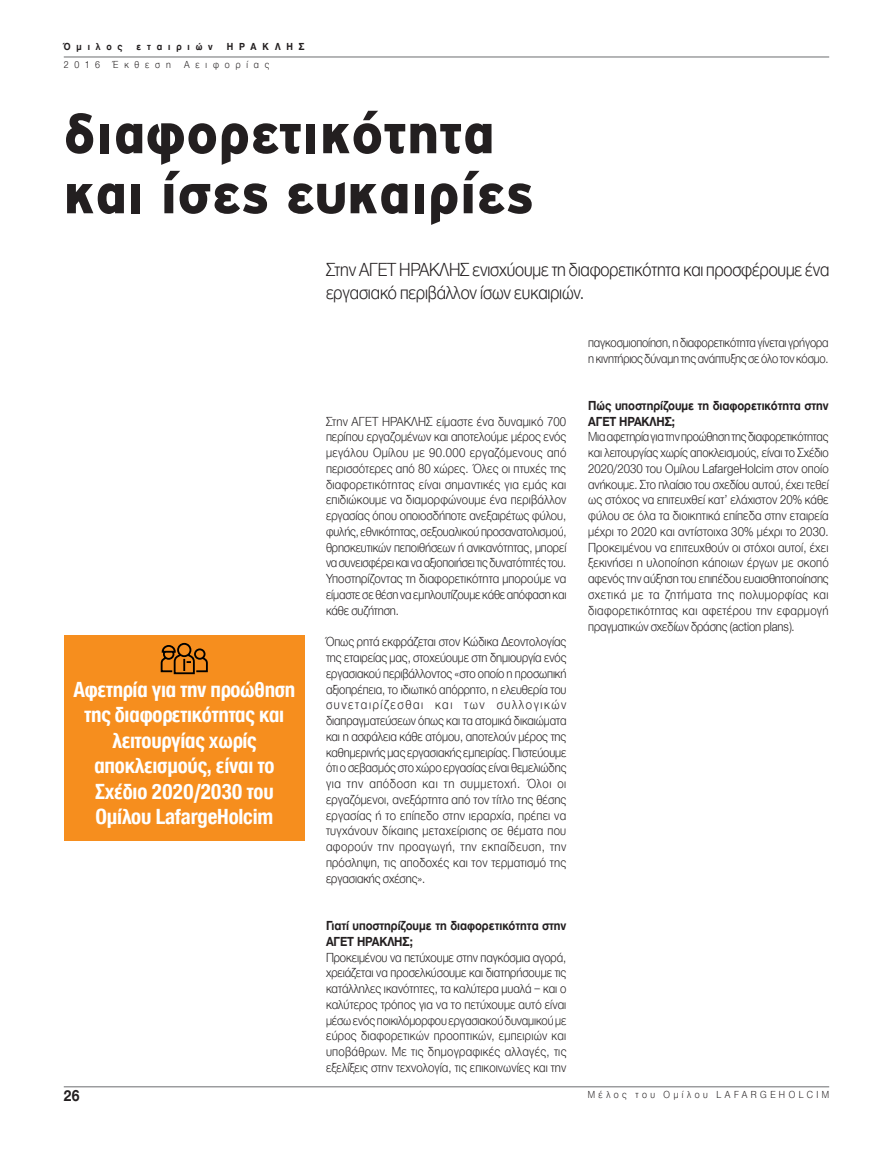
<style>
.page{position:relative;width:893px;height:1149px;background:#fff}
.page>*{position:absolute;margin:0;border:0;box-sizing:border-box;transform-origin:0 0}
.t1{font:900 60px/60px "PF Highway Gothic";color:#231f20}
.t2{font:700 22.5px/25.5px "CF Helvetica Cond";letter-spacing:-.01em;color:#fff;text-align:center}
.t3{font:300 19.5px/22.5px "CF Helvetica";letter-spacing:-.01em;color:#231f20;scale:.89 1}
.t4{font:700 16.5px "CF Helvetica";color:#231f20;scale:.9 1}
.t5{font:300 13.5px/15.8px "CF Helvetica";letter-spacing:-.01em;color:#231f20;text-align:justify;scale:.9 1}
.t6{font:300 13.5px/15.8px "CF Helvetica";letter-spacing:-.01em;color:#231f20;text-align:justify;scale:.88 1}
.t7{font:300 13.5px/15.8px "CF Helvetica";letter-spacing:-.01em;color:#231f20;text-align:justify;scale:.89 1}
.t8{font:700 13.5px/15.8px "CF Helvetica";letter-spacing:-.005em;color:#231f20;scale:.9 1}
.t9{font:300 10.5px "CF Helvetica";letter-spacing:.375em;color:#231f20;scale:.9 1}
.t10{font:700 10.5px "CF Helvetica";letter-spacing:.625em;color:#231f20;scale:.9 1}
.t11{font:300 10.5px "CF Helvetica";letter-spacing:.62em;color:#231f20;scale:.9 1}
</style>
<div class="page">
<div style="left:64px;top:635px;width:241px;height:205px;background:#f68e1e"></div>
<svg style="left:161px;top:642px;width:47px;height:32px"></svg>
<hr style="left:64px;top:57px;width:765px;height:1px;background:#6c6d70">
<hr style="left:64px;top:1086px;width:765px;height:1px;background:#6c6d70">
<p class="t10" style="left:64px;top:40px;width:67px">Όμιλος</p>
<p class="t10" style="left:137px;top:40px;width:86px">εταιριών</p>
<p class="t10" style="left:227px;top:40px;width:88px">ΗΡΑΚΛΗΣ</p>
<p class="t9" style="left:64px;top:58px;width:42px">2016</p>
<p class="t9" style="left:113px;top:58px;width:65px">Έκθεση</p>
<p class="t11" style="left:184px;top:58px;width:96px">Αειφορίας</p>
<h1 class="t1" style="left:64px;top:103px;width:472px">διαφορετικότητα και ίσες ευκαιρίες</h1>
<h2 class="t2" style="left:73px;top:676px;width:224px">Αφετηρία για την προώθηση της διαφορετικότητας και λειτουργίας χωρίς αποκλεισμούς, είναι το<br>Σχέδιο 2020/2030 του<br>Ομίλου LafargeHolcim</h2>
<h3 class="t3" style="left:326px;top:258px;width:567px">Στην ΑΓΕΤ ΗΡΑΚΛΉΣ ενισχύουμε τη διαφορετικότητα και προσφέρουμε ένα εργασιακό περιβάλλον ίσων ευκαιριών.</h3>
<p class="t5" style="left:326px;top:413px;width:269px">Στην ΑΓΕΤ ΗΡΑΚΛΗΣ είμαστε ένα δυναμικό 700 περίπου εργαζομένων και αποτελούμε μέρος ενός μεγάλου Ομίλου με 90.000 εργαζόμενους από περισσότερες από 80 χώρες. Όλες οι πτυχές της διαφορετικότητας είναι σημαντικές για εμάς και επιδιώκουμε να διαμορφώνουμε ένα περιβάλλον εργασίας όπου οποιοσδήποτε ανεξαιρέτως φύλου, φυλής, εθνικότητας, σεξουαλικού προσανατολισμού, θρησκευτικών πεποιθήσεων ή ανικανότητας, μπορεί να συνεισφέρει και να αξιοποιήσει τις δυνατότητές του.<br>Υποστηρίζοντας τη διαφορετικότητα μπορούμε να είμαστε σε θέση να εμπλουτίζουμε κάθε απόφαση και κάθε συζήτηση.</p>
<p class="t5" style="left:326px;top:633px;width:269px">Όπως ρητά εκφράζεται στον Κώδικα Δεοντολογίας της εταιρείας μας, στοχεύουμε στη δημιουργία ενός εργασιακού περιβάλλοντος «στο οποίο η προσωπική αξιοπρέπεια, το ιδιωτικό απόρρητο, η ελευθερία του συνεταιρίζεσθαι και των συλλογικών διαπραγματεύσεων όπως και τα ατομικά δικαιώματα και η ασφάλεια κάθε ατόμου, αποτελούν μέρος της καθημερινής μας εργασιακής εμπειρίας. Πιστεύουμε ότι ο σεβασμός στο χώρο εργασίας είναι θεμελιώδης για την απόδοση και τη συμμετοχή. Όλοι οι εργαζόμενοι, ανεξάρτητα από τον τίτλο της θέσης εργασίας ή το επίπεδο στην ιεραρχία, πρέπει να τυγχάνουν δίκαιης μεταχείρισης σε θέματα που αφορούν την προαγωγή, την εκπαίδευση, την πρόσληψη, τις αποδοχές και τον τερματισμό της εργασιακής σχέσης».</p>
<p class="t8" style="left:326px;top:917px;width:269px">Γιατί υποστηρίζουμε τη διαφορετικότητα στην<br>ΑΓΕΤ ΗΡΑΚΛΗΣ;</p>
<p class="t7" style="left:326px;top:948px;width:272px">Προκειμένου να πετύχουμε στην παγκόσμια αγορά, χρειάζεται να προσελκύσουμε και διατηρήσουμε τις κατάλληλες ικανότητες, τα καλύτερα μυαλά – και ο καλύτερος τρόπος για να το πετύχουμε αυτό είναι μέσω ενός ποικιλόμορφου εργασιακού δυναμικού με εύρος διαφορετικών προοπτικών, εμπειριών και υποβάθρων. Με τις δημογραφικές αλλαγές, τις εξελίξεις στην τεχνολογία, τις επικοινωνίες και την</p>
<p class="t7" style="left:588px;top:334px;width:272px">παγκοσμιοποίηση, η διαφορετικότητα γίνεται γρήγορα η κινητήριος δύναμη της ανάπτυξης σε όλο τον κόσμο.</p>
<p class="t8" style="left:588px;top:397px;width:269px">Πώς υποστηρίζουμε τη διαφορετικότητα στην<br>ΑΓΕΤ ΗΡΑΚΛΗΣ;</p>
<p class="t6" style="left:588px;top:429px;width:275px">Μια αφετηρία για την προώθηση της διαφορετικότητας και λειτουργίας χωρίς αποκλεισμούς, είναι το Σχέδιο 2020/2030 του Ομίλου LafargeHolcim στον οποίο ανήκουμε. Στο πλαίσιο του σχεδίου αυτού, έχει τεθεί ως στόχος να επιτευχθεί κατ’ ελάχιστον 20% κάθε φύλου σε όλα τα διοικητικά επίπεδα στην εταιρεία μέχρι το 2020 και αντίστοιχα 30% μέχρι το 2030.<br>Προκειμένου να επιτευχθούν οι στόχοι αυτοί, έχει ξεκινήσει η υλοποίηση κάποιων έργων με σκοπό αφενός την αύξηση του επιπέδου ευαισθητοποίησης σχετικά με τα ζητήματα της πολυμορφίας και διαφορετικότητας και αφετέρου την εφαρμογή πραγματικών σχεδίων δράσης (action plans).</p>
<p class="t4" style="left:64px;top:1086px;width:19px">26</p>
<p class="t9" style="left:588px;top:1088px;width:270px">Μέλος του Ομίλου LAFARGEHOLCIM</p>
</div>
